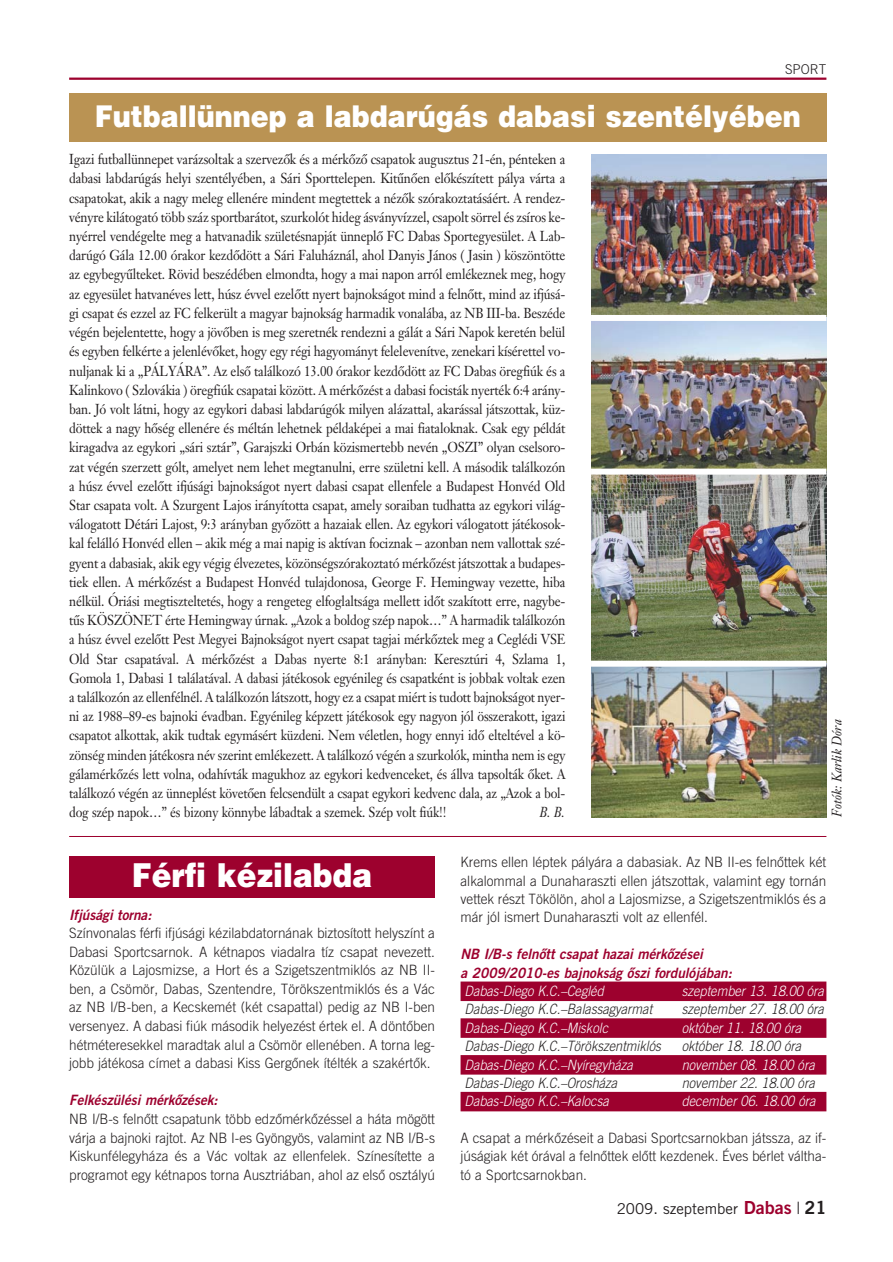
<style>
.page{position:relative;width:893px;height:1262px;background:#fff}
.page>*{position:absolute;margin:0;border:0;box-sizing:border-box;transform-origin:0 0}
.t1{font:900 33px "Gs Helvetica";color:#fff;scale:.9 1}
.t2{font:900 30px "Gs Helvetica";color:#fff;scale:.9 1}
.t3{font:15px "Trade Gothic";color:#231f20}
.t4{font:14.25px/19.2px "Janson Type";letter-spacing:-.015em;color:#231f20;text-align:justify;scale:.89 1}
.t5{font:300 14.25px/18.6px "Trade Gothic";color:#231f20;text-align:justify;scale:.95 1}
.t6{font:italic 300 14.25px "Trade Gothic";color:#fff;scale:.9 1}
.t7{font:italic 300 14.25px "Trade Gothic";color:#231f20;scale:.9 1}
.t8{font:italic 14.25px/18.5px "Trade Gothic Bold Two";color:#9d012e;scale:.95 1}
.t9{font:italic 14.25px "Janson Type";color:#231f20;scale:.9 1}
.t10{font:italic 13.5px "Janson Type";color:#231f20;scale:.95 1}
.t11{font:300 13.5px "Trade Gothic";color:#231f20}
.s1{font-family:"Trade Gothic Bold Two";font-size:18px;color:#9d012e}
.s2{font-family:"Trade Gothic Bold Two";font-size:18px}
</style>
<div class="page">
<hr style="left:69px;top:78px;width:757px;height:2px;background:#9d012e">
<svg style="left:797px;top:1201px;width:1px;height:13px"></svg>
<div style="left:460px;top:981px;width:366px;height:20px;background:#9d012e"></div>
<div style="left:460px;top:1018px;width:366px;height:19px;background:#9d012e"></div>
<div style="left:460px;top:1055px;width:366px;height:19px;background:#9d012e"></div>
<div style="left:460px;top:1091px;width:366px;height:20px;background:#9d012e"></div>
<div style="left:69px;top:855px;width:366px;height:42px;background:#9d012e"></div>
<div style="left:69px;top:94px;width:757px;height:48px;background:#ba9353"></div>
<img style="left:591px;top:155px;width:235px;height:160px">
<img style="left:591px;top:321px;width:235px;height:147px">
<img style="left:591px;top:474px;width:235px;height:186px">
<img style="left:591px;top:666px;width:235px;height:151px">
<hr style="left:69px;top:836px;width:757px;height:1px;background:#9d012e">
<p class="t11" style="left:785px;top:64px;width:43px">SPORT</p>
<h2 class="t2" style="left:95px;top:105px;width:786px">Futballünnep a labdarúgás dabasi szentélyében</h2>
<p class="t4" style="left:69px;top:152px;width:559px">Igazi futballünnepet varázsoltak a szervezôk és a mérkôzô csapatok augusztus 21-én, pénteken a dabasi labdarúgás helyi szentélyében, a Sári Sporttelepen. Kitûnôen elôkészített pálya várta a csapatokat, akik a nagy meleg ellenére mindent megtettek a nézôk szórakoztatásáért. A rendez&shy;vényre kilátogató több száz sportbarátot, szurkolót hideg ásványvízzel, csapolt sörrel és zsíros ke&shy;nyérrel vendégelte meg a hatvanadik születésnapját ünneplô FC Dabas Sportegyesület. A Lab&shy;darúgó Gála 12.00 órakor kezdôdött a Sári Faluháznál, ahol Danyis János ( Jasin ) köszöntötte az egybegyûlteket. Rövid beszédében elmondta, hogy a mai napon arról emlékeznek meg, hogy az egyesület hatvanéves lett, húsz évvel ezelôtt nyert bajnokságot mind a felnôtt, mind az ifjúsá&shy;gi csapat és ezzel az FC felkerült a magyar bajnokság harmadik vonalába, az NB III-ba. Beszéde végén bejelentette, hogy a jövôben is meg szeretnék rendezni a gálát a Sári Napok keretén belül és egyben felkérte a jelenlévôket, hogy egy régi hagyományt felelevenítve, zenekari kísérettel vo&shy;nuljanak ki a „PÁLYÁRA”. Az elsô találkozó 13.00 órakor kezdôdött az FC Dabas öregfiúk és a Kalinkovo ( Szlovákia ) öregfiúk csapatai között. A mérkôzést a dabasi focisták nyerték 6:4 arány&shy;ban. Jó volt látni, hogy az egykori dabasi labdarúgók milyen alázattal, akarással játszottak, küz&shy;döttek a nagy hôség ellenére és méltán lehetnek példaképei a mai fiataloknak. Csak egy példát kiragadva az egykori „sári sztár”, Garajszki Orbán közismertebb nevén „OSZI” olyan cselsoro&shy;zat végén szerzett gólt, amelyet nem lehet megtanulni, erre születni kell. A második találkozón a húsz évvel ezelôtt ifjúsági bajnokságot nyert dabasi csapat ellenfele a Budapest Honvéd Old Star csapata volt. A Szurgent Lajos irányította csapat, amely soraiban tudhatta az egykori világ&shy;válogatott Détári Lajost, 9:3 arányban gyôzött a hazaiak ellen. Az egykori válogatott játékosok&shy;kal felálló Honvéd ellen – akik még a mai napig is aktívan fociznak – azonban nem vallottak szé&shy;gyent a dabasiak, akik egy végig élvezetes, közönségszórakoztató mérkôzést játszottak a budapes&shy;tiek ellen. A mérkôzést a Budapest Honvéd tulajdonosa, George F. Hemingway vezette, hiba nélkül. Óriási megtiszteltetés, hogy a rengeteg elfoglaltsága mellett idôt szakított erre, nagybe&shy;tûs KÖSZÖNET érte Hemingway úrnak. „Azok a boldog szép napok…” A harmadik találkozón a húsz évvel ezelôtt Pest Megyei Bajnokságot nyert csapat tagjai mérkôztek meg a Ceglédi VSE Old Star csapatával. A mérkôzést a Dabas nyerte 8:1 arányban: Keresztúri 4, Szlama 1, Gomola 1, Dabasi 1 találatával. A dabasi játékosok egyénileg és csapatként is jobbak voltak ezen a találkozón az ellenfélnél. A találkozón látszott, hogy ez a csapat miért is tudott bajnokságot nyer&shy;ni az 1988–89-es bajnoki évadban. Egyénileg képzett játékosok egy nagyon jól összerakott, igazi csapatot alkottak, akik tudtak egymásért küzdeni. Nem véletlen, hogy ennyi idô elteltével a kö&shy;zönség minden játékosra név szerint emlékezett. A találkozó végén a szurkolók, mintha nem is egy gálamérkôzés lett volna, odahívták magukhoz az egykori kedvenceket, és állva tapsolták ôket. A találkozó végén az ünneplést követôen felcsendült a csapat egykori kedvenc dala, az „Azok a bol&shy;dog szép napok…” és bizony könnybe lábadtak a szemek. Szép volt fiúk!!</p>
<p class="t9" style="left:539px;top:807px;width:30px">B. B.</p>
<p class="t10" style="left:831px;top:816px;width:104px;rotate:-90deg">Fotók: Karlik Dóra</p>
<h1 class="t1" style="left:132px;top:863px;width:268px">Férfi kézilabda</h1>
<p class="t8" style="left:69px;top:906px;width:88px">Ifjúsági torna:</p>
<p class="t5" style="left:69px;top:925px;width:386px">Színvonalas férfi ifjúsági kézilabdatornának biztosított helyszínt a Dabasi Sportcsarnok. A kétnapos viadalra tíz csapat nevezett.<br>Közülük a Lajosmizse, a Hort és a Szigetszentmiklós az NB II&shy;ben, a Csömör, Dabas, Szentendre, Törökszentmiklós és a Vác az NB I/B-ben, a Kecskemét (két csapattal) pedig az NB I-ben versenyez. A dabasi fiúk második helyezést értek el. A döntôben hétméteresekkel maradtak alul a Csömör ellenében. A torna leg&shy;jobb játékosa címet a dabasi Kiss Gergônek ítélték a szakértôk.</p>
<p class="t8" style="left:69px;top:1092px;width:158px">Felkészülési mérkôzések:</p>
<p class="t5" style="left:69px;top:1110px;width:386px">NB I/B-s felnôtt csapatunk több edzômérkôzéssel a háta mögött várja a bajnoki rajtot. Az NB I-es Gyöngyös, valamint az NB I/B-s Kiskunfélegyháza és a Vác voltak az ellenfelek. Színesítette a programot egy kétnapos torna Ausztriában, ahol az elsô osztályú</p>
<p class="t5" style="left:460px;top:854px;width:386px">Krems ellen léptek pályára a dabasiak. Az NB II-es felnôttek két alkalommal a Dunaharaszti ellen játszottak, valamint egy tornán vettek részt Tökölön, ahol a Lajosmizse, a Szigetszentmiklós és a már jól ismert Dunaharaszti volt az ellenfél.</p>
<p class="t8" style="left:460px;top:946px;width:287px">NB I/B-s felnôtt csapat hazai mérkôzései<br>a 2009/2010-es bajnokság ôszi fordulójában:</p>
<p class="t6" style="left:464px;top:985px;width:156px">Dabas-Diego K.C.–Cegléd</p>
<p class="t6" style="left:681px;top:985px;width:159px">szeptember 13. 18.00 óra</p>
<p class="t7" style="left:464px;top:1004px;width:210px">Dabas-Diego K.C.–Balassagyarmat</p>
<p class="t7" style="left:681px;top:1004px;width:159px">szeptember 27. 18.00 óra</p>
<p class="t6" style="left:464px;top:1022px;width:161px">Dabas-Diego K.C.–Miskolc</p>
<p class="t6" style="left:681px;top:1022px;width:134px">október 11. 18.00 óra</p>
<p class="t7" style="left:464px;top:1040px;width:220px">Dabas-Diego K.C.–Törökszentmiklós</p>
<p class="t7" style="left:681px;top:1040px;width:134px">október 18. 18.00 óra</p>
<p class="t6" style="left:464px;top:1059px;width:189px">Dabas-Diego K.C.–Nyíregyháza</p>
<p class="t6" style="left:681px;top:1059px;width:149px">november 08. 18.00 óra</p>
<p class="t7" style="left:464px;top:1077px;width:171px">Dabas-Diego K.C.–Orosháza</p>
<p class="t7" style="left:681px;top:1077px;width:149px">november 22. 18.00 óra</p>
<p class="t6" style="left:464px;top:1096px;width:162px">Dabas-Diego K.C.–Kalocsa</p>
<p class="t6" style="left:681px;top:1096px;width:150px">december 06. 18.00 óra</p>
<p class="t5" style="left:460px;top:1130px;width:386px">A csapat a mérkôzéseit a Dabasi Sportcsarnokban játssza, az if&shy;júságiak két órával a felnôttek elôtt kezdenek. Éves bérlet váltha&shy;tó a Sportcsarnokban.</p>
<p class="t3" style="left:616px;top:1203px;width:211px">2009. szeptember <span class="s1">Dabas</span> <span class="s2">21</span></p>
</div>
